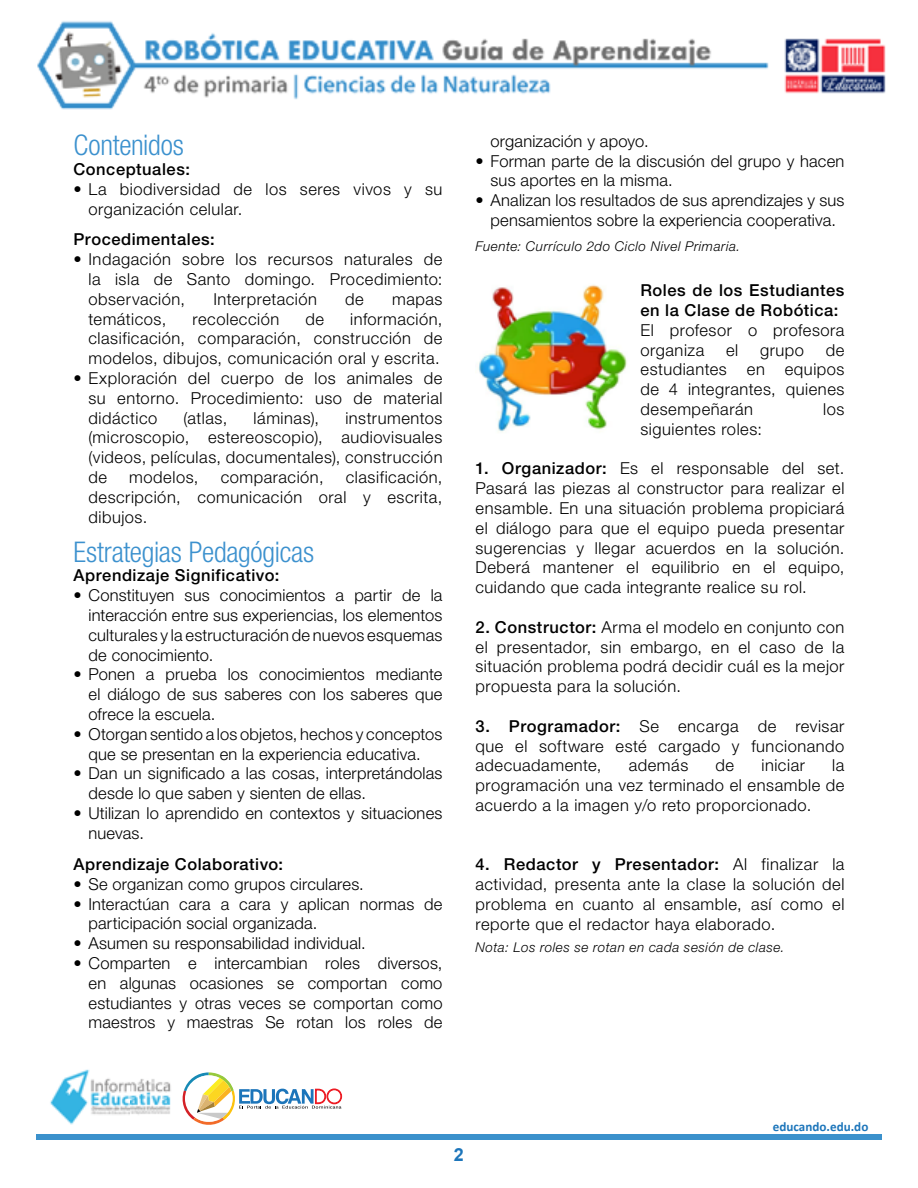
<style>
.page{position:relative;width:918px;height:1188px;background:#fff}
.page>*{position:absolute;margin:0;border:0;box-sizing:border-box;transform-origin:0 0}
.t1{font:300 condensed 28.5px "Helvetica Neue LT Pro";letter-spacing:-.01em;color:#3c91ce}
.t2{font:700 18px "Arial";color:#1c75ba}
.t3{font:300 16.5px/19.8px "Helvetica Neue LT Pro";letter-spacing:.025em;color:#000;text-align:justify}
.t4{font:500 16.5px/19.8px "Helvetica Neue LT Pro";letter-spacing:.035em;color:#000}
.t5{font:italic 300 13.5px "Helvetica Neue LT Pro";letter-spacing:.04em;color:#000}
.t6{font:700 13.05px "Calibri";color:#1c75ba}
.s1{font-weight:500}
</style>
<div class="page">
<div style="left:36px;top:1134px;width:846px;height:6px;background:#3b91cc"></div>
<svg style="left:182px;top:1072px;width:160px;height:53px"></svg>
<img style="left:50px;top:1069px;width:121px;height:56px">
<img style="left:37px;top:21px;width:849px;height:89px">
<img style="left:478px;top:284px;width:149px;height:148px">
<h1 class="t1" style="left:74px;top:129px;width:112px">Contenidos</h1>
<p class="t4" style="left:74px;top:159px;width:118px">Conceptuales:</p>
<p class="t3" style="left:88px;top:179px;width:355px;text-indent:-15px">• La biodiversidad de los seres vivos y su organización celular.</p>
<p class="t4" style="left:74px;top:229px;width:143px">Procedimentales:</p>
<p class="t3" style="left:88px;top:249px;width:355px;text-indent:-15px">• Indagación sobre los recursos naturales de la isla de Santo domingo. Procedimiento: observación,</p>
<p class="t3" style="left:213px;top:289px;width:105px">Interpretación</p>
<p class="t3" style="left:345px;top:289px;width:20px">de</p>
<p class="t3" style="left:392px;top:289px;width:52px">mapas</p>
<p class="t3" style="left:88px;top:308px;width:356px;text-indent:262px">información, clasificación, comparación, construcción de modelos, dibujos, comunicación oral y escrita.</p>
<p class="t3" style="left:88px;top:368px;width:356px;text-indent:-15px">• Exploración del cuerpo de los animales de su entorno. Procedimiento: uso de material didáctico</p>
<p class="t3" style="left:88px;top:308px;width:79px">temáticos,</p>
<p class="t3" style="left:193px;top:308px;width:88px">recolección</p>
<p class="t3" style="left:305px;top:308px;width:20px">de</p>
<p class="t3" style="left:184px;top:407px;width:45px">(atlas,</p>
<p class="t3" style="left:254px;top:407px;width:67px">láminas),</p>
<p class="t3" style="left:88px;top:407px;width:356px;text-indent:257px">instrumentos (microscopio, estereoscopio), audiovisuales (videos, películas, documentales), construcción de</p>
<p class="t3" style="left:88px;top:467px;width:356px;text-indent:257px">clasificación, descripción, comunicación oral y escrita, dibujos.</p>
<h1 class="t1" style="left:74px;top:535px;width:242px">Estrategias Pedagógicas</h1>
<p class="t4" style="left:74px;top:565px;width:207px">Aprendizaje Significativo:</p>
<p class="t3" style="left:88px;top:585px;width:356px;text-indent:-15px">• Constituyen sus conocimientos a partir de la interacción entre sus experiencias, los elementos culturales y la estructuración de nuevos esquemas de conocimiento.</p>
<p class="t3" style="left:88px;top:664px;width:356px;text-indent:-15px">• Ponen a prueba los conocimientos mediante el diálogo de sus saberes con los saberes que ofrece la escuela.</p>
<p class="t3" style="left:74px;top:724px;width:370px;text-align:center">• Otorgan sentido a los objetos, hechos y conceptos que se presentan en la experiencia educativa.</p>
<p class="t3" style="left:88px;top:763px;width:355px;text-indent:-15px">• Dan un significado a las cosas, interpretándolas desde lo que saben y sienten de ellas.</p>
<p class="t3" style="left:88px;top:803px;width:356px;text-indent:-15px">• Utilizan lo aprendido en contextos y situaciones nuevas.</p>
<p class="t4" style="left:74px;top:854px;width:211px">Aprendizaje Colaborativo:</p>
<p class="t3" style="left:74px;top:874px;width:292px">• Se organizan como grupos circulares.</p>
<p class="t3" style="left:88px;top:893px;width:356px;text-indent:-15px">• Interactúan cara a cara y aplican normas de participación social organizada.</p>
<p class="t3" style="left:74px;top:933px;width:294px">• Asumen su responsabilidad individual.</p>
<p class="t3" style="left:88px;top:953px;width:356px;text-indent:-15px">• Comparten e intercambian roles diversos, en algunas ocasiones se comportan como estudiantes y otras veces se comportan como maestros y maestras Se rotan los roles de</p>
<p class="t3" style="left:129px;top:467px;width:71px">modelos,</p>
<p class="t3" style="left:221px;top:467px;width:104px">comparación,</p>
<p class="t3" style="left:491px;top:131px;width:160px">organización y apoyo.</p>
<p class="t3" style="left:491px;top:150px;width:355px;text-indent:-15px">• Forman parte de la discusión del grupo y hacen sus aportes en la misma.</p>
<p class="t3" style="left:476px;top:190px;width:371px;text-align:center">• Analizan los resultados de sus aprendizajes y sus pensamientos sobre la experiencia cooperativa.</p>
<p class="t5" style="left:476px;top:238px;width:266px">Fuente: Currículo 2do Ciclo Nivel Primaria.</p>
<p class="t4" style="left:640px;top:280px;width:205px">Roles de los Estudiantes en la Clase de Robótica:</p>
<p class="t3" style="left:640px;top:320px;width:205px">El profesor o profesora organiza</p>
<p class="t3" style="left:640px;top:339px;width:206px;text-indent:185px">de estudiantes en equipos de 4 integrantes, quienes desempeñarán</p>
<p class="t3" style="left:726px;top:339px;width:14px">el</p>
<p class="t3" style="left:760px;top:339px;width:46px">grupo</p>
<p class="t3" style="left:823px;top:399px;width:23px">los</p>
<p class="t3" style="left:640px;top:419px;width:123px">siguientes roles:</p>
<p class="t3" style="left:476px;top:458px;width:371px"><span class="s1">1. Organizador:</span> Es el responsable del set.<br>Pasará las piezas al constructor para realizar el ensamble. En una situación problema propiciará el diálogo para que el equipo pueda presentar sugerencias y llegar acuerdos en la solución.<br>Deberá mantener el equilibrio en el equipo, cuidando que cada integrante realice su rol.</p>
<p class="t3" style="left:476px;top:617px;width:371px"><span class="s1">2. Constructor:</span> Arma el modelo en conjunto con el presentador, sin embargo, en el caso de la situación problema podrá decidir cuál es la mejor propuesta para la solución.</p>
<p class="t3" style="left:476px;top:716px;width:371px"><span class="s1">3. Programador:</span> Se encarga de revisar que el software esté cargado y funcionando adecuadamente,</p>
<p class="t3" style="left:629px;top:755px;width:61px">además</p>
<p class="t3" style="left:716px;top:755px;width:20px">de</p>
<p class="t3" style="left:761px;top:755px;width:45px">iniciar</p>
<p class="t3" style="left:476px;top:755px;width:371px;text-indent:357px">la programación una vez terminado el ensamble de acuerdo a la imagen y/o reto proporcionado.</p>
<p class="t3" style="left:476px;top:854px;width:371px"><span class="s1">4. Redactor y Presentador:</span> Al finalizar la actividad, presenta ante la clase la solución del problema en cuanto al ensamble, así como el reporte que el redactor haya elaborado.</p>
<p class="t5" style="left:476px;top:939px;width:311px">Nota: Los roles se rotan en cada sesión de clase.</p>
<p class="t2" style="left:454px;top:1142px;width:12px">2</p>
<p class="t6" style="left:773px;top:1119px;width:97px">educando.edu.do</p>
</div>
